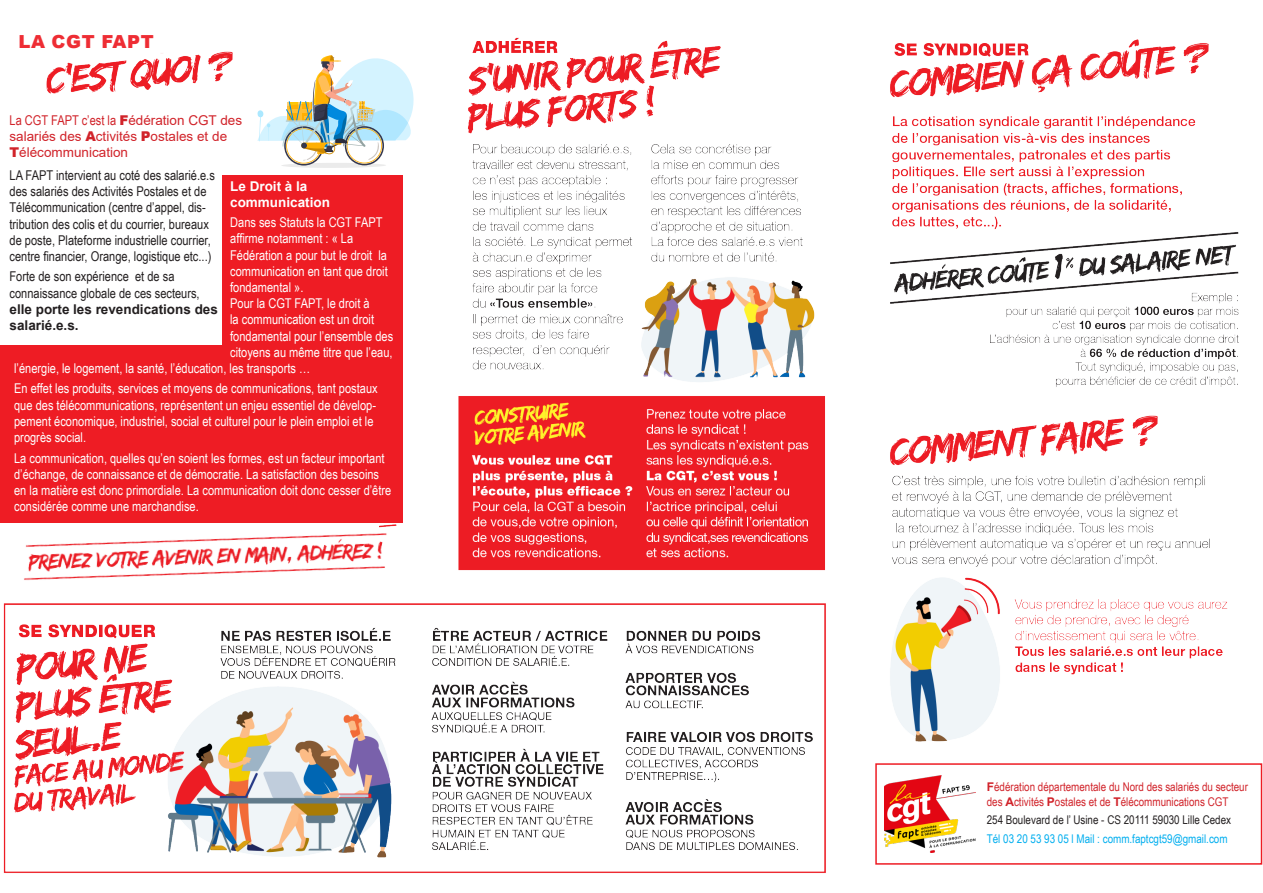
<style>
.page{position:relative;width:1263px;height:893px;background:#fff}
.page>*{position:absolute;margin:0;border:0;box-sizing:border-box;transform-origin:0 0}
.t1{font:900 18px "Arial";letter-spacing:.035em;color:#ee2d34}
.t2{font:13.5px/16.2px "Arial Narrow";color:#fff}
.t3{font:13.5px/16.2px "Arial Narrow";color:#231f20}
.t4{font:13.5px/16.2px "Arial";color:#d1232a}
.t5{font:700 13.5px "Arial";color:#fff}
.t6{font:12px/14.4px "Arial Narrow";color:#d1232a}
.t7{font:12px "Arial Narrow";color:#231f20}
.t8{font:12px "Arial Narrow";color:#00aeef}
.s1{font-family:"Arial Narrow"}
.s2{font-weight:900}
.s3{font-family:"Arial";font-weight:700}
</style>
<div class="page">
<img style="left:46px;top:37px;width:779px;height:534px">
<img style="left:3px;top:603px;width:823px;height:270px">
<div style="left:3px;top:485px;width:376px;height:76px;background:#fff"></div>
<div style="left:281px;top:163px;width:105px;height:5px;background:#ebebeb;border-radius:50%"></div>
<svg style="left:257px;top:55px;width:157px;height:111px"></svg>
<img style="left:890px;top:39px;width:373px;height:826px">
<img style="left:884px;top:775px;width:92px;height:77px">
<div style="left:875px;top:763px;width:387px;height:102px;border:2px solid #ee1c24"></div>
<div style="left:222px;top:175px;width:181px;height:303px;background:#ee1c24"></div>
<div style="left:1px;top:345px;width:402px;height:178px;background:#ee1c24"></div>
<img style="left:24px;top:533px;width:394px;height:47px">
<p class="t1" style="left:18px;top:28px;width:137px">LA CGT FAPT</p>
<p class="t4" style="left:10px;top:112px;width:234px"><span class="s1">La CGT FAPT c’est la</span> <span class="s2">F</span>édération CGT des salariés des <span class="s2">A</span>ctivités <span class="s2">P</span>ostales et de<br><span class="s2">T</span>élécommunication</p>
<p class="t3" style="left:10px;top:167px;width:207px">LA FAPT intervient au coté des salarié.e.s des salariés des Activités Postales et de Télécommunication (centre d’appel, dis&shy;tribution des colis et du courrier, bureaux de poste, Plateforme industrielle courrier, centre financier, Orange, logistique etc...)</p>
<p class="t3" style="left:10px;top:268px;width:210px">Forte de son expérience et de sa connaissance globale de ces secteurs, <span class="s3">elle porte les revendications des salarié.e.s.</span></p>
<p class="t5" style="left:230px;top:176px;width:79px">Le Droit à la</p>
<p class="t5" style="left:230px;top:192px;width:101px">communication</p>
<p class="t2" style="left:230px;top:214px;width:159px">Dans ses Statuts la CGT FAPT affirme notamment : « La<br>Fédération a pour but le droit la communication en tant que droit fondamental ».</p>
<p class="t2" style="left:230px;top:295px;width:141px">Pour la CGT FAPT, le droit à</p>
<p class="t2" style="left:230px;top:311px;width:145px">la communication est un droit</p>
<p class="t2" style="left:230px;top:327px;width:165px">fondamental pour l’ensemble des</p>
<p class="t2" style="left:230px;top:343px;width:164px">citoyens au même titre que l’eau,</p>
<p class="t2" style="left:14px;top:360px;width:297px">l’énergie, le logement, la santé, l’éducation, les transports …</p>
<p class="t2" style="left:14px;top:380px;width:365px">En effet les produits, services et moyens de communications, tant postaux que des télécommunications, représentent un enjeu essentiel de dévelop&shy;pement économique, industriel, social et culturel pour le plein emploi et le progrès social.</p>
<p class="t2" style="left:14px;top:449px;width:379px">La communication, quelles qu’en soient les formes, est un facteur important d’échange, de connaissance et de démocratie. La satisfaction des besoins en la matière est donc primordiale. La communication doit donc cesser d’être considérée comme une marchandise.</p>
<p class="t6" style="left:987px;top:779px;width:263px"><span class="s3">F</span>édération départementale du Nord des salariés du secteur des <span class="s3">A</span>ctivités <span class="s3">P</span>ostales et de <span class="s3">T</span>élécommunications CGT</p>
<p class="t7" style="left:987px;top:811px;width:246px">254 Boulevard de l’ Usine - CS 20111 59030 Lille Cedex</p>
<p class="t8" style="left:987px;top:830px;width:242px">Tél 03 20 53 93 05 l Mail : comm.faptcgt59@gmail.com</p>
</div>
